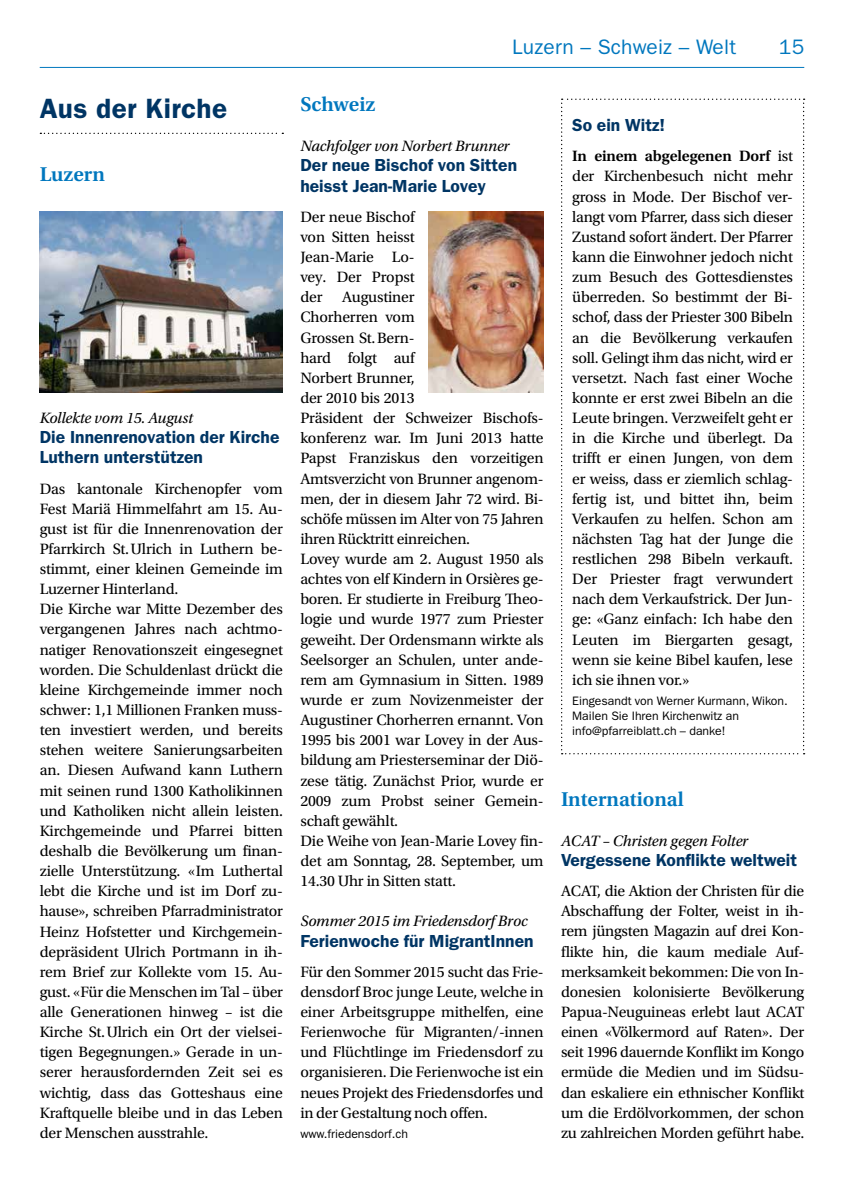
<style>
.page{position:relative;width:844px;height:1191px;background:#fff}
.page>*{position:absolute;margin:0;border:0;box-sizing:border-box;transform-origin:0 0}
.t1{font:600 28px "ITC Franklin Gothic Std";letter-spacing:.01em;color:#003564}
.t2{font:600 21px "Utopia Std";color:#0077be}
.t3{font:21px "ITC Franklin Gothic Std";letter-spacing:.01em;color:#0077be}
.t4{font:600 17.5px/20.1px "ITC Franklin Gothic Std";color:#003564}
.t5{font:15.75px/20.1px "Utopia Std";letter-spacing:-.01em;color:#000;text-align:justify}
.t6{font:italic 15.75px "Utopia Std";letter-spacing:-.01em;color:#000}
.t7{font:12.25px/15px "ITC Franklin Gothic Std";color:#000}
.s1{font-weight:600}
</style>
<div class="page">
<hr style="left:40px;top:67px;width:764px;height:1px;background:#0077be">
<svg style="left:561px;top:99px;width:243px;height:655px"></svg>
<svg style="left:40px;top:133px;width:243px;height:1px"></svg>
<img style="left:428px;top:211px;width:115px;height:182px">
<img style="left:40px;top:211px;width:243px;height:182px">
<h1 class="t1" style="left:40px;top:92px;width:189px">Aus der Kirche</h1>
<h2 class="t2" style="left:40px;top:163px;width:67px">Luzern</h2>
<p class="t6" style="left:40px;top:409px;width:155px">Kollekte vom 15. August</p>
<p class="t4" style="left:40px;top:427px;width:241px">Die Innenrenovation der Kirche<br>Luthern unterstützen</p>
<p class="t5" style="left:40px;top:478px;width:245px;text-align:left">Das kantonale Kirchenopfer vom Fest Mariä Himmelfahrt am 15. Au&shy;gust ist für die Innenrenovation der Pfarrkirch St. Ulrich in Luthern be&shy;stimmt, einer kleinen Gemeinde im Luzerner Hinterland.<br>Die Kirche war Mitte Dezember des vergangenen Jahres nach achtmo&shy;natiger Renovationszeit eingesegnet worden. Die Schuldenlast drückt die kleine Kirchgemeinde immer noch schwer: 1,1 Millionen Franken muss&shy;ten investiert werden, und bereits stehen weitere Sanierungsarbeiten an. Diesen Aufwand kann Luthern mit seinen rund 1300 Katholikinnen und Katholiken nicht allein leisten.<br>Kirchgemeinde und Pfarrei bitten deshalb die Bevölkerung um finan&shy;zielle Unterstützung. «Im Luthertal lebt die Kirche und ist im Dorf zu&shy;hause», schreiben Pfarradministrator Heinz Hofstetter und Kirchgemein&shy;depräsident Ulrich Portmann in ih&shy;rem Brief zur Kollekte vom 15. Au&shy;gust. «Für die Menschen im Tal – über alle Generationen hinweg – ist die Kirche St. Ulrich ein Ort der viel sei&shy;tigen Begegnungen.» Gerade in un&shy;serer herausfordernden Zeit sei es wichtig, dass das Gotteshaus eine Kraftquelle bleibe und in das Leben der Menschen ausstrahle.</p>
<h2 class="t3" style="left:512px;top:35px;width:225px">Luzern – Schweiz – Welt</h2>
<h2 class="t3" style="left:778px;top:35px;width:27px">15</h2>
<h2 class="t2" style="left:300px;top:92px;width:76px">Schweiz</h2>
<p class="t6" style="left:300px;top:138px;width:211px">Nachfolger von Norbert Brunner</p>
<p class="t4" style="left:300px;top:155px;width:218px">Der neue Bischof von Sitten heisst Jean-Marie Lovey</p>
<p class="t5" style="left:300px;top:207px;width:245px;text-align:left">Der neue Bischof<br>von Sitten heisst<br>Jean-Marie Lo-<br>vey. Der Propst<br>der Augustiner<br>Chorherren vom<br>Grossen St. Bern-<br>hard folgt auf<br>Norbert Brunner,<br>der 2010 bis 2013<br>Präsident der Schweizer Bischofs&shy;konferenz war. Im Juni 2013 hatte<br>Papst Franziskus den vorzeitigen<br>Amtsverzicht von Brunner angenom&shy;men, der in diesem Jahr 72 wird. Bi&shy;schöfe müssen im Alter von 75 Jahren ihren Rücktritt einreichen.<br>Lovey wurde am 2. August 1950 als achtes von elf Kindern in Orsières ge&shy;boren. Er studierte in Freiburg Theo&shy;logie und wurde 1977 zum Priester geweiht. Der Ordensmann wirkte als<br>Seelsorger an Schulen, unter ande&shy;rem am Gymnasium in Sitten. 1989 wurde er zum Novizenmeister der<br>Augustiner Chorherren ernannt. Von<br>1995 bis 2001 war Lovey in der Aus&shy;bildung am Priesterseminar der Diö&shy;zese tätig. Zunächst Prior, wurde er<br>2009 zum Probst seiner Gemein&shy;schaft gewählt.<br>Die Weihe von Jean-Marie Lovey fin&shy;det am Sonntag, 28. September, um<br>14.30 Uhr in Sitten statt.</p>
<p class="t6" style="left:300px;top:912px;width:229px">Sommer 2015 im Friedensdorf Broc</p>
<p class="t4" style="left:300px;top:930px;width:235px">Ferienwoche für MigrantInnen</p>
<p class="t5" style="left:300px;top:961px;width:245px">Für den Sommer 2015 sucht das Frie&shy;densdorf Broc junge Leute, welche in einer Arbeitsgruppe mithelfen, eine Ferienwoche für Migranten/-innen und Flüchtlinge im Friedensdorf zu organisieren. Die Ferienwoche ist ein neues Projekt des Friedensdorfes und in der Gestaltung noch offen.</p>
<p class="t7" style="left:300px;top:1126px;width:109px">www.friedensdorf.ch</p>
<p class="t4" style="left:572px;top:115px;width:94px">So ein Witz!</p>
<p class="t5" style="left:572px;top:146px;width:222px"><span class="s1">In einem abgelegenen Dorf</span> ist der Kirchenbesuch nicht mehr gross in Mode. Der Bischof ver&shy;langt vom Pfarrer, dass sich dieser Zustand sofort ändert. Der Pfarrer kann die Einwohner jedoch nicht zum Besuch des Gottesdienstes überreden. So bestimmt der Bi&shy;schof, dass der Priester 300 Bibeln an die Bevölkerung verkaufen soll. Gelingt ihm das nicht, wird er versetzt. Nach fast einer Woche konnte er erst zwei Bibeln an die Leute bringen. Verzweifelt geht er in die Kirche und überlegt. Da trifft er einen Jungen, von dem er weiss, dass er ziemlich schlag&shy;fertig ist, und bittet ihn, beim Verkaufen zu helfen. Schon am nächsten Tag hat der Junge die restlichen 298 Bibeln verkauft.<br>Der Priester fragt verwundert nach dem Verkaufstrick. Der Jun&shy;ge: «Ganz einfach: Ich habe den Leuten im Biergarten gesagt, wenn sie keine Bibel kaufen, lese ich sie ihnen vor.»</p>
<p class="t7" style="left:572px;top:693px;width:217px">Eingesandt von Werner Kurmann, Wikon.<br>Mailen Sie Ihren Kirchenwitz an info@pfarreiblatt.ch – danke!</p>
<h2 class="t2" style="left:561px;top:787px;width:124px">International</h2>
<p class="t6" style="left:561px;top:832px;width:189px">ACAT – Christen gegen Folter</p>
<p class="t4" style="left:561px;top:850px;width:237px">Vergessene Konflikte weltweit</p>
<p class="t5" style="left:561px;top:881px;width:245px">ACAT, die Aktion der Christen für die Abschaffung der Folter, weist in ih&shy;rem jüngsten Magazin auf drei Kon&shy;flikte hin, die kaum mediale Auf&shy;merksamkeit bekommen: Die von In&shy;donesien kolonisierte Bevölkerung Papua-Neuguineas erlebt laut ACAT einen «Völkermord auf Raten». Der seit 1996 dauernde Konflikt im Kongo ermüde die Medien und im Südsu&shy;dan eskaliere ein ethnischer Konflikt um die Erdölvorkommen, der schon zu zahlreichen Morden geführt habe.</p>
</div>
